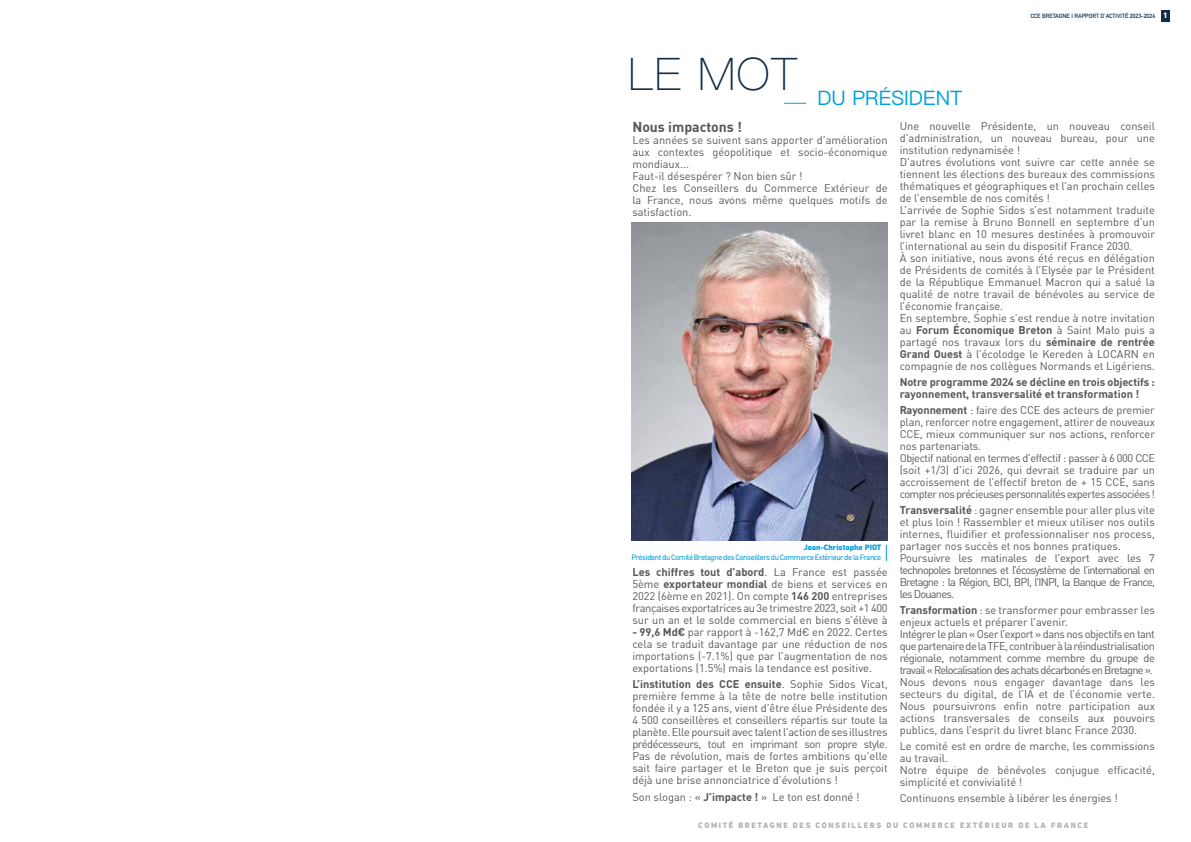
<style>
.page{position:relative;width:1191px;height:842px;background:#fff}
.page>*{position:absolute;margin:0;border:0;box-sizing:border-box;transform-origin:0 0}
.t1{font:100 45px "Ping Fang SC";color:#112d47}
.t2{font:20px "Ping Fang SC";color:#00a0de}
.t3{font:700 14px "DIN Offc";color:#575756}
.t4{font:11px/12px "DIN Offc";color:#575756}
.t5{font:700 11px/12px "DIN Offc";letter-spacing:-.01em;color:#575756}
.t6{font:8px "DIN Next LT Pro";letter-spacing:-.05em;color:#00a0de}
.t7{font:800 8px "DIN Next LT Pro";letter-spacing:.2em;color:#b3b2b2}
.t8{font:800 8px "DIN Next LT Pro";color:#00a0de}
.t9{font:800 8px "DIN Next LT Pro";color:#fff}
.t10{font:700 6px "DIN Alternate";color:#112d47}
.s1{font-weight:700}
</style>
<div class="page">
<div style="left:1161px;top:10px;width:8px;height:11px;background:#112d47"></div>
<svg style="left:784px;top:103px;width:22px;height:1px"></svg>
<img style="left:631px;top:222px;width:256px;height:319px">
<svg style="left:885px;top:545px;width:1px;height:16px"></svg>
<p class="t10" style="left:1030px;top:11px;width:126px">CCE BRETAGNE I RAPPORT D’ACTIVITÉ 2023-2024</p>
<p class="t9" style="left:1163px;top:11px;width:6px">1</p>
<h1 class="t1" style="left:628px;top:46px;width:172px">LE MOT</h1>
<h2 class="t2" style="left:817px;top:86px;width:147px">DU PRÉSIDENT</h2>
<p class="t3" style="left:632px;top:118px;width:111px">Nous impactons !</p>
<p class="t4" style="left:632px;top:134px;width:257px">Les années se suivent sans apporter d’amélioration aux contextes géopolitique et socio-économique mondiaux...<br>Faut-il désespérer ? Non bien sûr !<br>Chez les Conseillers du Commerce Extérieur de la France, nous avons même quelques motifs de satisfaction.</p>
<p class="t8" style="left:803px;top:543px;width:79px">Jean-Christophe PIOT</p>
<p class="t6" style="left:631px;top:552px;width:251px">Président du Comité Bretagne des Conseillers du Commerce Extérieur de la France</p>
<p class="t4" style="left:632px;top:566px;width:257px;text-align:justify"><span class="s1">Les chiffres tout d’abord</span>. La France est passée 5ème <span class="s1">exportateur mondial</span> de biens et services en 2022 (6ème en 2021). On compte <span class="s1">146 200</span> entreprises françaises exportatrices au 3e trimestre 2023, soit +1 400 sur un an et le solde commercial en biens s’élève à</p>
<p class="t4" style="left:632px;top:626px;width:257px;text-align:justify"><span class="s1">- 99,6 Md€</span> par rapport à -162,7 Md€ en 2022. Certes cela se traduit davantage par une réduction de nos importations (-7.1%) que par l’augmentation de nos exportations (1.5%) mais la tendance est positive.</p>
<p class="t4" style="left:632px;top:678px;width:257px;text-align:justify"><span class="s1">L’institution des CCE ensuite</span>. Sophie Sidos Vicat, première femme à la tête de notre belle institution fondée il y a 125 ans, vient d’être élue Présidente des 4 500 conseillères et conseillers répartis sur toute la planète. Elle poursuit avec talent l’action de ses illustres prédécesseurs, tout en imprimant son propre style.<br>Pas de révolution, mais de fortes ambitions qu’elle sait faire partager et le Breton que je suis perçoit déjà une brise annonciatrice d’évolutions !</p>
<p class="t4" style="left:632px;top:791px;width:229px">Son slogan : « <span class="s1">J’impacte !</span> » Le ton est donné !</p>
<p class="t4" style="left:899px;top:120px;width:257px">Une nouvelle Présidente, un nouveau conseil d’administration, un nouveau bureau, pour une institution redynamisée !<br>D’autres évolutions vont suivre car cette année se tiennent les élections des bureaux des commissions thématiques et géographiques et l’an prochain celles de l’ensemble de nos comités !<br>L’arrivée de Sophie Sidos s’est notamment traduite par la remise à Bruno Bonnell en septembre d’un livret blanc en 10 mesures destinées à promouvoir l’international au sein du dispositif France 2030.<br>À son initiative, nous avons été reçus en délégation de Présidents de comités à l’Elysée par le Président de la République Emmanuel Macron qui a salué la qualité de notre travail de bénévoles au service de l’économie française.<br>En septembre, Sophie s’est rendue à notre invitation au <span class="s1">Forum Économique Breton</span> à Saint Malo puis a partagé nos travaux lors du <span class="s1">séminaire de rentrée Grand Ouest</span> à l’écolodge le Kereden à LOCARN en compagnie de nos collègues Normands et Ligériens.</p>
<p class="t5" style="left:899px;top:376px;width:257px">Notre programme 2024 se décline en trois objectifs : rayonnement, transversalité et transformation !</p>
<p class="t4" style="left:899px;top:404px;width:257px"><span class="s1">Rayonnement</span> : faire des CCE des acteurs de premier plan, renforcer notre engagement, attirer de nouveaux CCE, mieux communiquer sur nos actions, renforcer nos partenariats.<br>Objectif national en termes d’effectif : passer à 6 000 CCE (soit +1/3) d’ici 2026, qui devrait se traduire par un accroissement de l’effectif breton de + 15 CCE, sans compter nos précieuses personnalités expertes associées !</p>
<p class="t4" style="left:899px;top:504px;width:257px"><span class="s1">Transversalité</span> : gagner ensemble pour aller plus vite et plus loin ! Rassembler et mieux utiliser nos outils internes, fluidifier et professionnaliser nos process, partager nos succès et nos bonnes pratiques.<br>Poursuivre les matinales de l’export avec les 7 technopoles bretonnes et l’écosystème de l’international en Bretagne : la Région, BCI, BPI, l’INPI, la Banque de France, les Douanes.</p>
<p class="t4" style="left:899px;top:604px;width:257px"><span class="s1">Transformation</span> : se transformer pour embrasser les enjeux actuels et préparer l’avenir.<br>Intégrer le plan « Oser l’export » dans nos objectifs en tant que partenaire de la TFE, contribuer à la réindustrialisation régionale, notamment comme membre du groupe de travail « Relocalisation des achats décarbonés en Bretagne ».<br>Nous devons nous engager davantage dans les secteurs du digital, de l’IA et de l’économie verte.<br>Nous poursuivrons enfin notre participation aux actions transversales de conseils aux pouvoirs publics, dans l’esprit du livret blanc France 2030.</p>
<p class="t4" style="left:899px;top:740px;width:257px">Le comité est en ordre de marche, les commissions au travail.<br>Notre équipe de bénévoles conjugue efficacité, simplicité et convivialité !</p>
<p class="t4" style="left:899px;top:792px;width:220px">Continuons ensemble à libérer les énergies !</p>
<p class="t7" style="left:698px;top:821px;width:391px">COMITÉ BRETAGNE DES CONSEILLERS DU COMMERCE EXTÉRIEUR DE LA FRANCE</p>
</div>
